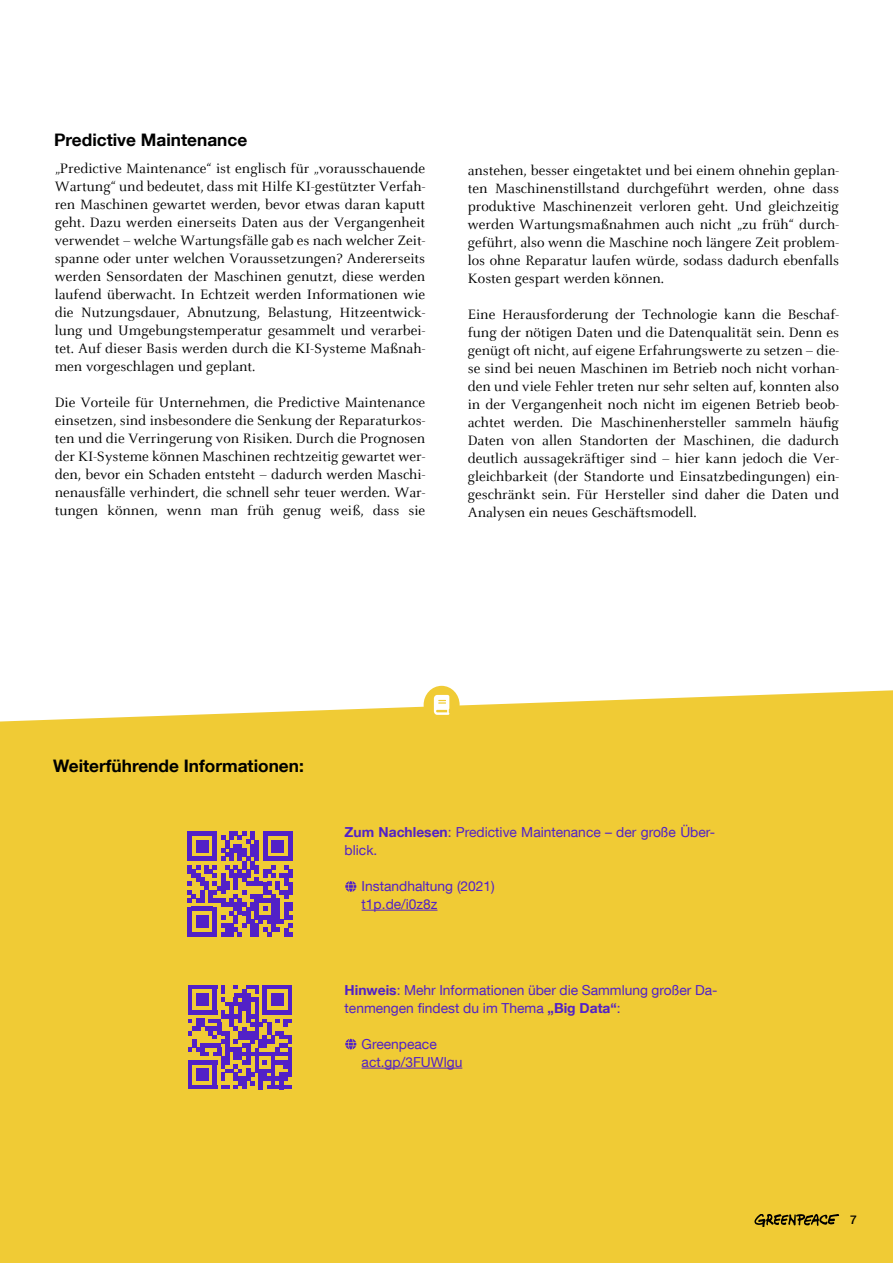
<style>
.page{position:relative;width:893px;height:1263px;background:#fff}
.page>*{position:absolute;margin:0;border:0;box-sizing:border-box;transform-origin:0 0}
.t1{font:700 17.25px "Helvetica Neue LT Com";color:#000}
.t2{font:15px/18px "Celeste";color:#000;text-align:justify}
.t3{font:13.8px/18px "Helvetica Neue LT Com";color:#5221c7}
.t4{font:500 12px "Helvetica Neue LT Com";color:#000}
.s1{font-weight:700}
</style>
<div class="page">
<div style="left:0;top:690px;width:893px;height:573px;background:#f0cb35"></div>
<div style="left:424px;top:686px;width:36px;height:38px;background:#f0cb35;border-radius:50%"></div>
<svg style="left:434px;top:695px;width:15px;height:20px"></svg>
<svg style="left:754px;top:1214px;width:85px;height:12px"></svg>
<hr style="left:362px;top:910px;width:75px;height:1px;background:#5221c7">
<svg style="left:345px;top:881px;width:11px;height:11px"></svg>
<svg style="left:188px;top:831px;width:104px;height:105px;background:#946989"></svg>
<hr style="left:362px;top:1068px;width:100px;height:1px;background:#5221c7">
<svg style="left:345px;top:1039px;width:11px;height:10px"></svg>
<svg style="left:188px;top:985px;width:104px;height:104px;background:#946889"></svg>
<hr style="left:267px;top:1085px;width:25px;height:4px;background:#5221c7">
<p class="t1" style="left:54px;top:129px;width:195px">Predictive Maintenance</p>
<p class="t2" style="left:55px;top:160px;width:372px">„Predictive Maintenance“ ist englisch für „vorausschauende Wartung“ und bedeutet, dass mit Hilfe KI-gestützter Verfah&shy;ren Maschinen gewartet werden, bevor etwas daran kaputt geht. Dazu werden einerseits Daten aus der Vergangenheit verwendet – welche Wartungsfälle gab es nach welcher Zeit&shy;spanne oder unter welchen Voraussetzungen? Andererseits werden Sensordaten der Maschinen genutzt, diese werden laufend überwacht. In Echtzeit werden Informationen wie die Nutzungsdauer, Abnutzung, Belastung, Hitzeentwick&shy;lung und Umgebungstemperatur gesammelt und verarbei&shy;tet. Auf dieser Basis werden durch die KI-Systeme Maßnah&shy;men vorgeschlagen und geplant.</p>
<p class="t2" style="left:55px;top:394px;width:372px">Die Vorteile für Unternehmen, die Predictive Maintenance einsetzen, sind insbesondere die Senkung der Reparaturkos&shy;ten und die Verringerung von Risiken. Durch die Prognosen der KI-Systeme können Maschinen rechtzeitig gewartet wer&shy;den, bevor ein Schaden entsteht – dadurch werden Maschi&shy;nenausfälle verhindert, die schnell sehr teuer werden. War&shy;tungen können, wenn man früh genug weiß, dass sie</p>
<p class="t2" style="left:468px;top:162px;width:373px">anstehen, besser eingetaktet und bei einem ohnehin geplan&shy;ten Maschinenstillstand durchgeführt werden, ohne dass produktive Maschinenzeit verloren geht. Und gleichzeitig werden Wartungsmaßnahmen auch nicht „zu früh“ durch&shy;geführt, also wenn die Maschine noch längere Zeit problem&shy;los ohne Reparatur laufen würde, sodass dadurch ebenfalls Kosten gespart werden können.</p>
<p class="t2" style="left:468px;top:306px;width:373px">Eine Herausforderung der Technologie kann die Beschaf&shy;fung der nötigen Daten und die Datenqualität sein. Denn es genügt oft nicht, auf eigene Erfahrungswerte zu setzen – die&shy;se sind bei neuen Maschinen im Betrieb noch nicht vorhan&shy;den und viele Fehler treten nur sehr selten auf, konnten also in der Vergangenheit noch nicht im eigenen Betrieb beob&shy;achtet werden. Die Maschinenhersteller sammeln häufig Daten von allen Standorten der Maschinen, die dadurch deutlich aussagekräftiger sind – hier kann jedoch die Ver&shy;gleichbarkeit (der Standorte und Einsatzbedingungen) ein&shy;geschränkt sein. Für Hersteller sind daher die Daten und Analysen ein neues Geschäftsmodell.</p>
<p class="t1" style="left:53px;top:755px;width:252px">Weiterführende Informationen:</p>
<p class="t3" style="left:345px;top:823px;width:372px"><span class="s1">Zum Nachlesen</span>: Predictive Maintenance – der große Über&shy;blick.</p>
<p class="t3" style="left:362px;top:877px;width:135px">Instandhaltung (2021) t1p.de/i0z8z</p>
<p class="t3" style="left:345px;top:981px;width:374px"><span class="s1">Hinweis</span>: Mehr Informationen über die Sammlung großer Da&shy;tenmengen findest du im Thema <span class="s1">„Big Data“</span>:</p>
<p class="t3" style="left:362px;top:1035px;width:102px">Greenpeace act.gp/3FUWlgu</p>
<p class="t4" style="left:850px;top:1212px;width:8px">7</p>
</div>
